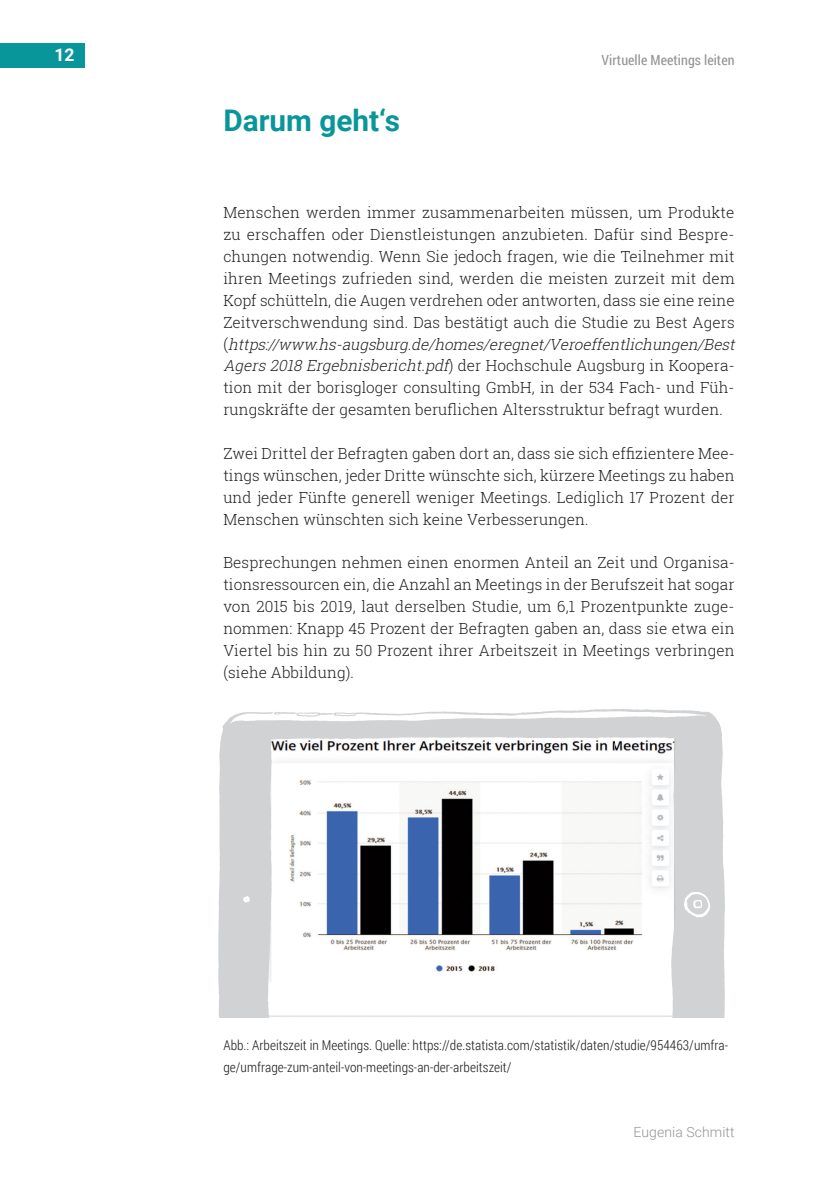
<style>
.page{position:relative;width:819px;height:1181px;background:#fff}
.page>*{position:absolute;margin:0;border:0;box-sizing:border-box;transform-origin:0 0}
.t1{font:700 29.75px "Roboto";color:#09969a}
.t2{font:700 17.5px "Roboto";color:#fff}
.t3{font:300 15.4px/21.9px "Roboto Slab";letter-spacing:.005em;color:#231f20;text-align:justify}
.t4{font:14px "Roboto Condensed";letter-spacing:.005em;color:#939598}
.t5{font:300 14px "Roboto";letter-spacing:.005em;color:#939598}
.t6{font:300 13.65px/21.9px "Roboto Condensed";letter-spacing:.005em;color:#231f20}
.s1{font-style:italic}
</style>
<div class="page">
<div style="left:0;top:43px;width:84px;height:25px;background:#09969a"></div>
<img style="left:218px;top:709px;width:507px;height:308px">
<p class="t2" style="left:54px;top:43px;width:22px">12</p>
<p class="t4" style="left:601px;top:50px;width:135px">Virtuelle Meetings leiten</p>
<h1 class="t1" style="left:223px;top:100px;width:178px">Darum geht‘s</h1>
<p class="t3" style="left:223px;top:201px;width:517px;text-align:left">Menschen werden immer zusammenarbeiten müssen, um Produkte zu erschaffen oder Dienstleistungen anzubieten. Dafür sind Bespre&shy;chungen notwendig. Wenn Sie jedoch fragen, wie die Teilnehmer mit ihren Meetings zufrieden sind, werden die meisten zurzeit mit dem Kopf schütteln, die Augen verdrehen oder antworten, dass sie eine reine Zeitverschwendung sind. Das bestätigt auch die Studie zu Best Agers ( <span class="s1">https://www.hs-augsburg.de/homes/eregnet/Veroeffentlichungen/Best Agers2018 Ergebnisbericht.pdf</span>) d e r H o c h s c hu l e Au g sb u rg i n Ko o p e r a - tion mit der borisgloger consulting GmbH, in der 534 Fach- und Füh&shy;rungskräfte der gesamten beruflichen Altersstruktur befragt wurden.</p>
<p class="t3" style="left:223px;top:442px;width:513px">Zwei Drittel der Befragten gaben dort an, dass sie sich effizientere Mee&shy;tings wünschen, jeder Dritte wünschte sich, kürzere Meetings zu haben und jeder Fünfte generell weniger Meetings. Lediglich 17 Prozent der Menschen wünschten sich keine Verbesserungen.</p>
<p class="t3" style="left:223px;top:551px;width:513px">Besprechungen nehmen einen enormen Anteil an Zeit und Organisa&shy;tionsressourcen ein, die Anzahl an Meetings in der Berufszeit hat sogar von 2015 bis 2019, laut derselben Studie, um 6,1 Prozentpunkte zuge&shy;nommen: Knapp 45 Prozent der Befragten gaben an, dass sie etwa ein Viertel bis hin zu 50 Prozent ihrer Arbeitszeit in Meetings verbringen (siehe Abbildung).</p>
<p class="t6" style="left:223px;top:1033px;width:506px">Abb.: Arbeitszeit in Meetings. Quelle: https://de.statista.com/statistik/daten/studie/954463/umfra&shy;ge/umfrage-zum-anteil-von-meetings-an-der-arbeitszeit/</p>
<p class="t5" style="left:633px;top:1122px;width:102px">Eugenia Schmitt</p>
</div>
